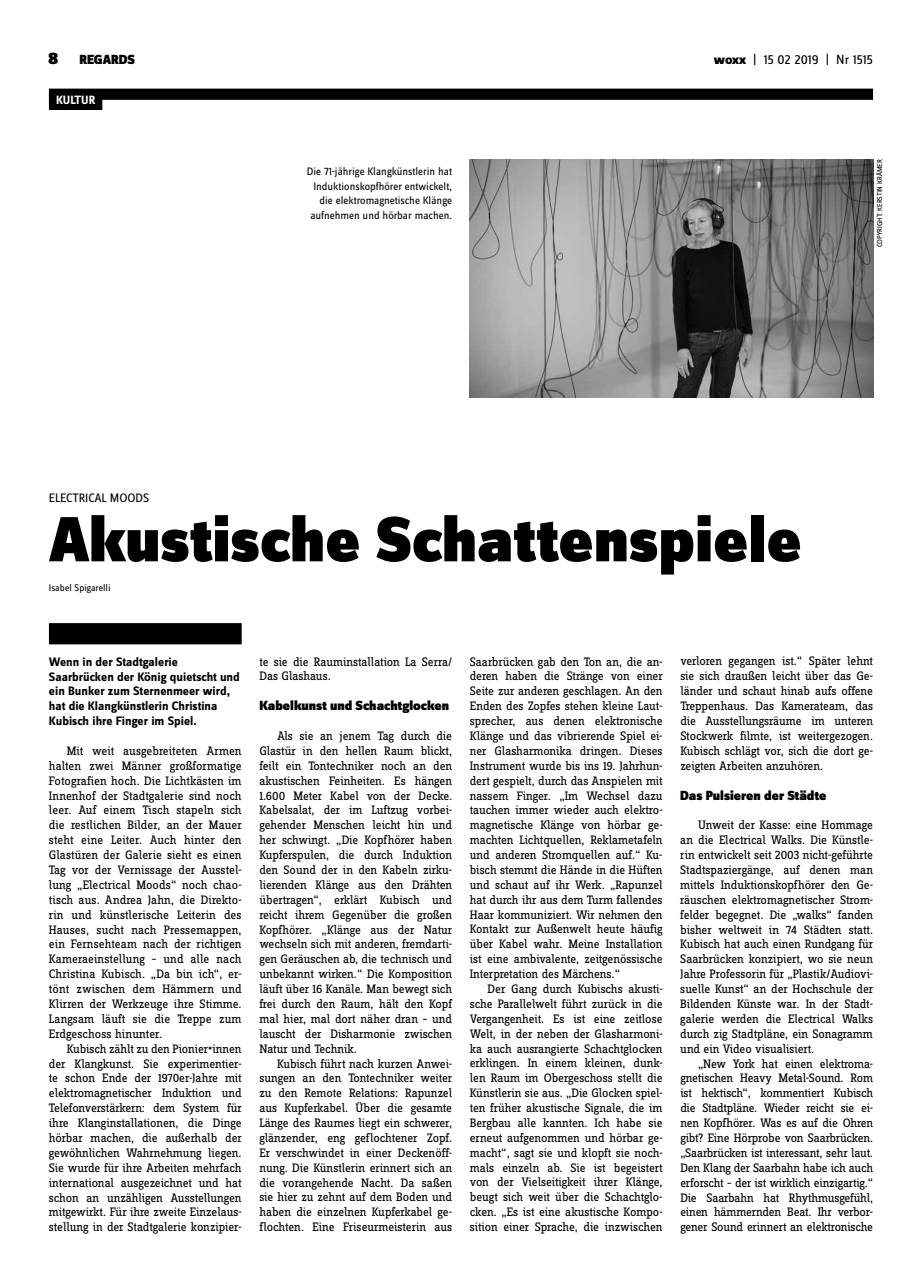
<style>
.page{position:relative;width:922px;height:1276px;background:#fff}
.page>*{position:absolute;margin:0;border:0;box-sizing:border-box;transform-origin:0 0}
.t1{font:900 66.25px "Zine Sans Dis";letter-spacing:-.005em;color:#000}
.t2{font:900 13.75px "Zine Sans Dis";color:#000}
.t3{font:13.75px "Zine Sans Dis";letter-spacing:-.01em;color:#000}
.t4{font:12.75px/14.9px "Zine Slab Dis";letter-spacing:-.01em;color:#000;text-align:justify}
.t5{font:700 12.75px/14.9px "Zine Sans Dis";color:#000}
.t6{font:12.75px "Zine Sans Dis";color:#000}
.t7{font:700 12.5px "Zine Sans Dis";color:#fff}
.t8{font:11.25px/14.9px "Zine Sans Dis";color:#000;text-align:right}
.t9{font:10px "Zine Sans Dis";color:#000}
.t10{font:7.5px "Zine Sans Dis";letter-spacing:-.015em;color:#000}
.s1{font-size:17.5px}
.s2{font-weight:800}
</style>
<div class="page">
<div style="left:49px;top:89px;width:823px;height:11px;background:#000"></div>
<div style="left:49px;top:94px;width:53px;height:16px;background:#000"></div>
<div style="left:49px;top:623px;width:192px;height:21px;background:#000"></div>
<img style="left:469px;top:159px;width:403px;height:239px">
<p class="t2" style="left:48px;top:53px;width:88px"><span class="s1">8</span> REGARDS</p>
<p class="t3" style="left:713px;top:53px;width:161px"><span class="s2">woxx</span> | 15 02 2019 | Nr 1515</p>
<p class="t7" style="left:56px;top:93px;width:41px">KULTUR</p>
<p class="t8" style="left:306px;top:164px;width:147px">Die 71-jährige Klangkünstlerin hat I nduktionskopfhörer entwickelt, die elektromagnetische Klänge aufnehmen und hörbar machen.</p>
<p class="t10" style="left:875px;top:247px;width:89px;rotate:-90deg">COPYRI GHT: Kerstin Krämer</p>
<p class="t6" style="left:49px;top:491px;width:102px">Electrical Moods</p>
<h1 class="t1" style="left:49px;top:504px;width:754px">Akustische Schattenspiele</h1>
<p class="t9" style="left:49px;top:582px;width:63px">Isabel Spigarelli</p>
<p class="t5" style="left:49px;top:655px;width:192px">Wenn in der Stadtgalerie<br>Saarbrücken der König quietscht und ein Bunker zum Sternenmeer wird, hat die Klangkünstlerin Christina<br>Kubisch ihre Finger im Spiel.</p>
<p class="t4" style="left:49px;top:744px;width:194px;text-indent:18px">Mit weit ausgebreiteten Armen halten zwei Männer großformatige Fotografien hoch. Die Lichtkästen im Innenhof der Stadtgalerie sind noch leer. Auf einem Tisch stapeln sich die restlichen Bilder, an der Mauer steht eine Leiter. Auch hinter den Glastüren der Galerie sieht es einen Tag vor der Vernissage der Ausstel&shy;lung „Electrical Moods“ noch chao&shy;tisch aus. Andrea Jahn, die Direkto&shy;rin und künstlerische Leiterin des Hauses, sucht nach Pressemappen, ein Fernsehteam nach der richtigen Kameraeinstellung – und alle nach Christina Kubisch. „Da bin ich“, er&shy;tönt zwischen dem Hämmern und Klirren der Werkzeuge ihre Stimme.<br>Langsam läuft sie die Treppe zum Erdgeschoss hinunter.</p>
<p class="t4" style="left:49px;top:1041px;width:194px;text-indent:18px">Kubisch zählt zu den Pionier<sub>*</sub>innen der Klangkunst. Sie experimentier&shy;te schon Ende der 1970er-Jahre mit elektromagnetischer Induktion und Telefonverstärkern: dem System für ihre Klanginstallationen, die Dinge hörbar machen, die außerhalb der gewöhnlichen Wahrnehmung liegen.<br>Sie wurde für ihre Arbeiten mehrfach international ausgezeichnet und hat schon an unzähligen Ausstellungen mitgewirkt. Für ihre zweite Einzelaus&shy;stellung in der Stadtgalerie konzipier-</p>
<p class="t4" style="left:259px;top:655px;width:194px">te sie die Rauminstallation La Serra/<br>Das Glashaus.</p>
<p class="t2" style="left:259px;top:698px;width:191px">Kabelkunst und Schachtglocken</p>
<p class="t4" style="left:259px;top:729px;width:194px;text-indent:18px">Als sie an jenem Tag durch die Glastür in den hellen Raum blickt, feilt ein Tontechniker noch an den akustischen Feinheiten. Es hängen 1.600 Meter Kabel von der Decke.<br>Kabelsalat, der im Luftzug vorbei&shy;gehender Menschen leicht hin und her schwingt. „Die Kopfhörer haben Kupferspulen, die durch Induktion den Sound der in den Kabeln zirku&shy;lierenden Klänge aus den Drähten übertragen“, erklärt Kubisch und reicht ihrem Gegenüber die großen Kopfhörer. „Klänge aus der Natur wechseln sich mit anderen, fremdarti&shy;gen Geräuschen ab, die technisch und unbekannt wirken.“ Die Komposition läuft über 16 Kanäle. Man bewegt sich frei durch den Raum, hält den Kopf mal hier, mal dort näher dran – und lauscht der Disharmonie zwischen Natur und Technik.</p>
<p class="t4" style="left:259px;top:1056px;width:194px;text-indent:18px">Kubisch führt nach kurzen Anwei&shy;sungen an den Tontechniker weiter zu den Remote Relations: Rapunzel aus Kupferkabel. Über die gesamte Länge des Raumes liegt ein schwerer, glänzender, eng geflochtener Zopf.<br>Er verschwindet in einer Deckenöff&shy;nung. Die Künstlerin erinnert sich an die vorangehende Nacht. Da saßen sie hier zu zehnt auf dem Boden und haben die einzelnen Kupferkabel ge&shy;flochten. Eine Friseurmeisterin aus</p>
<p class="t4" style="left:469px;top:654px;width:194px">Saarbrücken gab den Ton an, die an&shy;deren haben die Stränge von einer Seite zur anderen geschlagen. An den Enden des Zopfes stehen kleine Laut&shy;sprecher, aus denen elektronische Klänge und das vibrierende Spiel ei&shy;ner Glasharmonika dringen. Dieses Instrument wurde bis ins 19. Jahrhun&shy;dert gespielt, durch das Anspielen mit nassem Finger. „Im Wechsel dazu tauchen immer wieder auch elektro&shy;magnetische Klänge von hörbar ge&shy;machten Lichtquellen, Reklametafeln und anderen Stromquellen auf.“ Ku&shy;bisch stemmt die Hände in die Hüften und schaut auf ihr Werk. „Rapunzel hat durch ihr aus dem Turm fallendes Haar kommuniziert. Wir nehmen den Kontakt zur Außenwelt heute häufig über Kabel wahr. Meine Installation ist eine ambivalente, zeitgenössische Interpretation des Märchens.“</p>
<p class="t4" style="left:470px;top:982px;width:194px;text-indent:18px">Der Gang durch Kubischs akusti&shy;sche Parallelwelt führt zurück in die Vergangenheit. Es ist eine zeitlose Welt, in der neben der Glasharmoni&shy;ka auch ausrangierte Schachtglocken erklingen. In einem kleinen, dunk&shy;len Raum im Obergeschoss stellt die Künstlerin sie aus. „Die Glocken spiel&shy;ten früher akustische Signale, die im Bergbau alle kannten. Ich habe sie erneut aufgenommen und hörbar ge&shy;macht“, sagt sie und klopft sie noch&shy;mals einzeln ab. Sie ist begeistert von der Vielseitigkeit ihrer Klänge, beugt sich weit über die Schachtglo&shy;cken. „Es ist eine akustische Kompo&shy;sition einer Sprache, die inzwischen</p>
<p class="t4" style="left:680px;top:654px;width:194px">verloren gegangen ist.“ Später lehnt sie sich draußen leicht über das Ge&shy;länder und schaut hinab aufs offene Treppenhaus. Das Kamerateam, das die Ausstellungsräume im unteren Stockwerk filmte, ist weitergezogen.<br>Kubisch schlägt vor, sich die dort ge&shy;zeigten Arbeiten anzuhören.</p>
<p class="t2" style="left:680px;top:788px;width:147px">Das Pulsieren der Städte</p>
<p class="t4" style="left:680px;top:818px;width:194px;text-indent:18px">Unweit der Kasse: eine Hommage an die Electrical Walks. Die Künstle&shy;rin entwickelt seit 2003 nicht-geführte Stadtspaziergänge, auf denen man mittels Induktionskopfhörer den Ge&shy;räuschen elektromagnetischer Strom&shy;felder begegnet. Die „walks“ fanden bisher weltweit in 74 Städten statt.<br>Kubisch hat auch einen Rundgang für Saarbrücken konzipiert, wo sie neun Jahre Professorin für „Plastik/Audiovi&shy;suelle Kunst“ an der Hochschule der Bildenden Künste war. In der Stadt&shy;galerie werden die Electrical Walks durch zig Stadtpläne, ein Sonagramm und ein Video visualisiert.</p>
<p class="t4" style="left:680px;top:1056px;width:194px;text-indent:18px">„New York hat einen elektroma&shy;gnetischen Heavy Metal-Sound. Rom ist hektisch“, kommentiert Kubisch die Stadtpläne. Wieder reicht sie ei&shy;nen Kopfhörer. Was es auf die Ohren gibt? Eine Hörprobe von Saarbrücken. „Saarbrücken ist interessant, sehr laut.<br>Den Klang der Saarbahn habe ich auch erforscht – der ist wirklich einzigartig.“ Die Saarbahn hat Rhythmusgefühl, einen hämmernden Beat. Ihr verbor&shy;gener Sound erinnert an elektronische</p>
</div>
